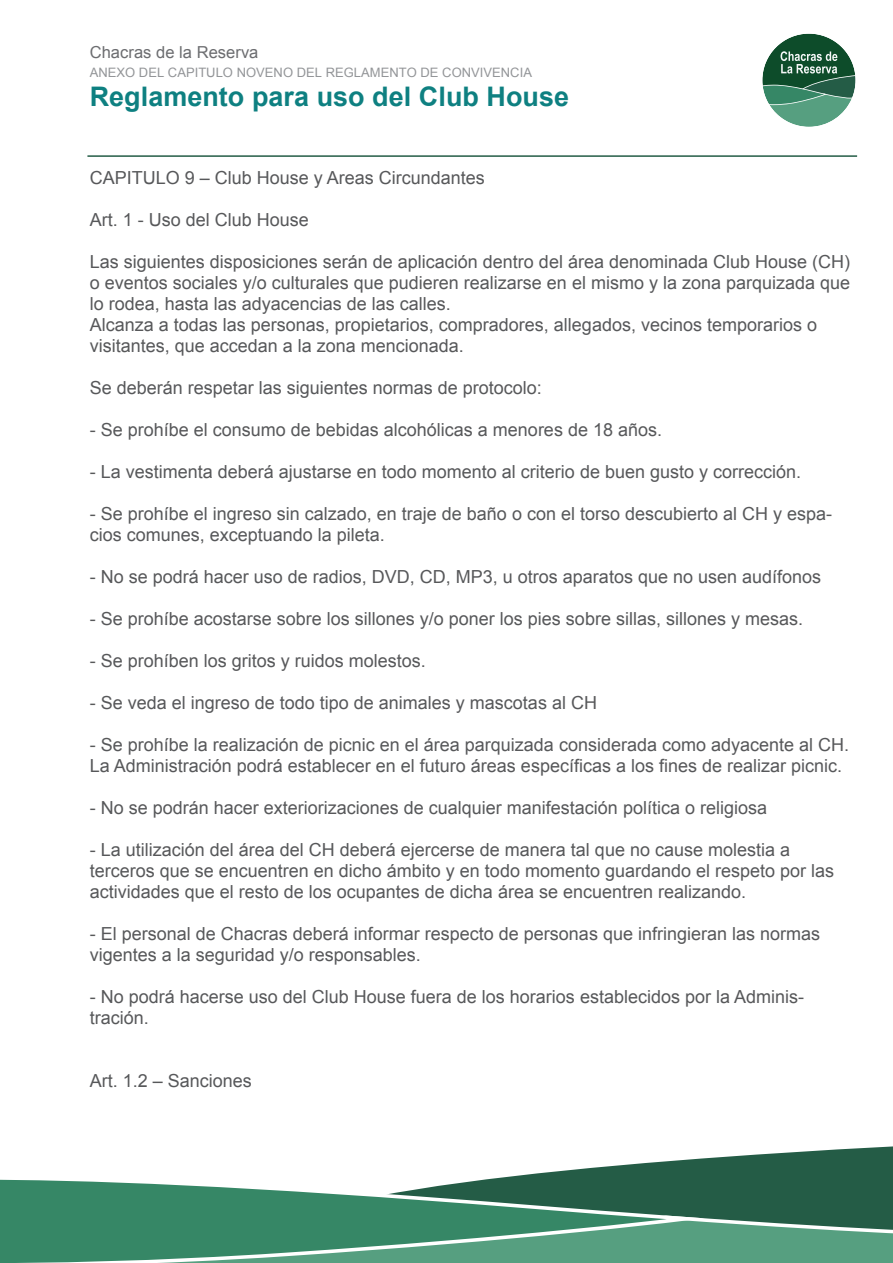
<style>
.page{position:relative;width:893px;height:1263px;background:#fff}
.page>*{position:absolute;margin:0;border:0;box-sizing:border-box;transform-origin:0 0}
.t1{font:700 27px "Arial";color:#0e8081}
.t2{font:18px/21px "Arial";color:#57585a}
.t3{font:16.5px "Arial";color:#6c6d70}
.t4{font:13.05px "Arial";color:#939598}
</style>
<div class="page">
<svg style="left:515px;top:1146px;width:378px;height:69px;fill:#245c46"></svg>
<svg style="left:704px;top:1215px;width:189px;height:48px;background:#58997e"></svg>
<svg style="left:0;top:1176px;width:704px;height:87px;background:#54957b"></svg>
<svg style="left:762px;top:33px;width:94px;height:94px"></svg>
<hr style="left:87px;top:155px;width:770px;height:2px;background:#245c46">
<p class="t3" style="left:90px;top:42px;width:170px">Chacras de la Reserva</p>
<p class="t4" style="left:90px;top:64px;width:444px">ANEXO DEL CAPITULO NOVENO DEL REGLAMENTO DE CONVIVENCIA</p>
<h1 class="t1" style="left:90px;top:79px;width:481px">Reglamento para uso del Club House</h1>
<p class="t2" style="left:90px;top:168px;width:397px">CAPITULO 9 – Club House y Areas Circundantes</p>
<p class="t2" style="left:90px;top:210px;width:221px">Art. 1 - Uso del Club House</p>
<p class="t2" style="left:90px;top:252px;width:762px">Las siguientes disposiciones serán de aplicación dentro del área denominada Club House (CH) o eventos sociales y/o culturales que pudieren realizarse en el mismo y la zona parquizada que lo rodea, hasta las adyacencias de las calles.<br>Alcanza a todas las personas, propietarios, compradores, allegados, vecinos temporarios o visitantes, que accedan a la zona mencionada.</p>
<p class="t2" style="left:90px;top:378px;width:454px">Se deberán respetar las siguientes normas de protocolo:</p>
<p class="t2" style="left:90px;top:420px;width:574px">- Se prohíbe el consumo de bebidas alcohólicas a menores de 18 años.</p>
<p class="t2" style="left:90px;top:462px;width:713px">- La vestimenta deberá ajustarse en todo momento al criterio de buen gusto y corrección.</p>
<p class="t2" style="left:90px;top:504px;width:744px">- Se prohíbe el ingreso sin calzado, en traje de baño o con el torso descubierto al CH y espa&shy;cios comunes, exceptuando la pileta.</p>
<p class="t2" style="left:90px;top:567px;width:733px">- No se podrá hacer uso de radios, DVD, CD, MP3, u otros aparatos que no usen audífonos</p>
<p class="t2" style="left:90px;top:609px;width:715px">- Se prohíbe acostarse sobre los sillones y/o poner los pies sobre sillas, sillones y mesas.</p>
<p class="t2" style="left:90px;top:651px;width:338px">- Se prohíben los gritos y ruidos molestos.</p>
<p class="t2" style="left:90px;top:693px;width:509px">- Se veda el ingreso de todo tipo de animales y mascotas al CH</p>
<p class="t2" style="left:90px;top:735px;width:761px">- Se prohíbe la realización de picnic en el área parquizada considerada como adyacente al CH.<br>La Administración podrá establecer en el futuro áreas específicas a los fines de realizar picnic.</p>
<p class="t2" style="left:90px;top:798px;width:679px">- No se podrán hacer exteriorizaciones de cualquier manifestación política o religiosa</p>
<p class="t2" style="left:90px;top:840px;width:746px">- La utilización del área del CH deberá ejercerse de manera tal que no cause molestia a terceros que se encuentren en dicho ámbito y en todo momento guardando el respeto por las actividades que el resto de los ocupantes de dicha área se encuentren realizando.</p>
<p class="t2" style="left:90px;top:924px;width:732px">- El personal de Chacras deberá informar respecto de personas que infringieran las normas vigentes a la seguridad y/o responsables.</p>
<p class="t2" style="left:90px;top:987px;width:716px">- No podrá hacerse uso del Club House fuera de los horarios establecidos por la Adminis&shy;tración.</p>
<p class="t2" style="left:90px;top:1071px;width:164px">Art. 1.2 – Sanciones</p>
</div>
